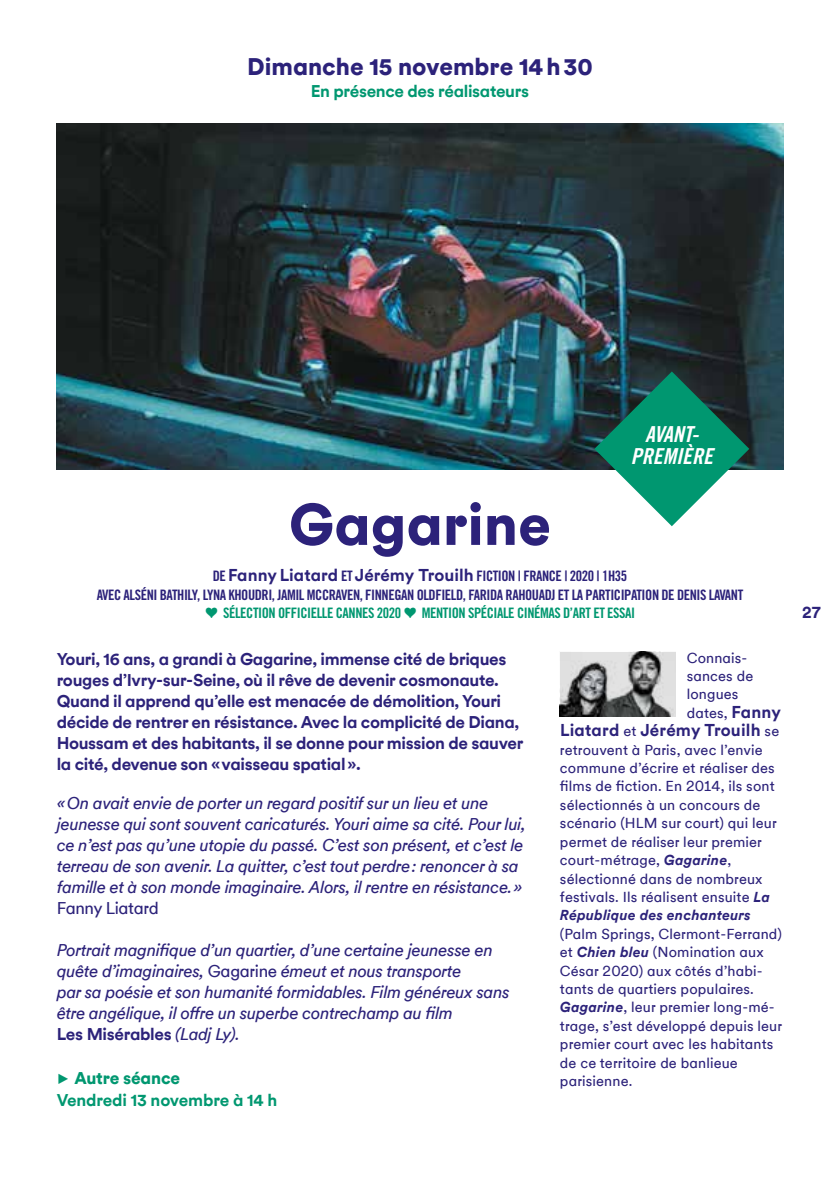
<style>
.page{position:relative;width:840px;height:1191px;background:#fff}
.page>*{position:absolute;margin:0;border:0;box-sizing:border-box;transform-origin:0 0}
.t1{font:900 58px "Circular XXTT";color:#2c227a}
.t2{font:900 24px "Circular XXTT";color:#2c227a}
.t3{font:22px/22px "Trade Gothic Bold Cond Twenty Obl";color:#fff;text-align:center}
.t4{font:italic 17px/21px "Circular XXTT";letter-spacing:-.02em;color:#2c227a}
.t5{font:700 17px/21px "Circular XXTT";letter-spacing:-.02em;color:#2c227a}
.t6{font:700 17px/22px "Circular XXTT";letter-spacing:-.02em;color:#009770}
.t7{font:700 17px "Circular Std";letter-spacing:.01em;color:#2c227a}
.t8{font:17px "Circular XXTT";letter-spacing:-.02em;color:#2c227a}
.t9{font:14.4px/18.4px "Circular XXTT";letter-spacing:.01em;color:#2c227a}
.t10{font:14.4px/18.4px "Trade Gothic Bold Cond Twenty";letter-spacing:-.03em;color:#2c227a;text-align:center}
.s1{font-family:"Circular Std";font-weight:700;font-size:17px}
.s2{font-family:"Cogito";font-weight:700;font-size:16px;color:#009770}
.s3{color:#009770}
.s4{font-style:normal}
.s5{font-weight:700;font-style:normal}
.s6{font-family:"Circular XXTT";font-weight:400;font-size:14.4px}
.s7{font-weight:700;font-style:italic}
.s8{font-family:"Cogito";font-size:16px}
.s9{font-weight:900}
</style>
<div class="page">
<img style="left:57px;top:123px;width:725px;height:346px">
<img style="left:559px;top:652px;width:116px;height:64px">
<svg style="left:594px;top:371px;width:154px;height:155px"></svg>
<h2 class="t2" style="left:247px;top:50px;width:347px">Dimanche 15 novembre 14h30</h2>
<p class="t6" style="left:310px;top:79px;width:220px">En présence des réalisateurs</p>
<h3 class="t3" style="left:630px;top:423px;width:83px">AVANT-<br>PREMIÈRE</h3>
<h1 class="t1" style="left:289px;top:484px;width:264px">Gagarine</h1>
<p class="t10" style="left:97px;top:567px;width:647px">DE <span class="s1">Fanny Liatard</span> ET <span class="s1">Jérémy Trouilh</span> FICTION | FRANCE | 2020 | 1H35<br>AVEC ALSÉNI BATHILY, LYNA KHOUDRI, JAMIL MCCRAVEN, FINNEGAN OLDFIELD, FARIDA RAHOUADJ ET LA PARTICIPATION DE DENIS LAVANT <span class="s2">♥</span> <span class="s3">SÉLECTION OFFICIELLE CANNES 2020</span> <span class="s2">♥</span> <span class="s3">MENTION SPÉCIALE CINÉMAS D’ART ET ESSAI</span></p>
<p class="t5" style="left:57px;top:647px;width:468px">Youri, 16 ans, a grandi à Gagarine, immense cité de briques rouges d’Ivry-sur-Seine, où il rêve de devenir cosmonaute.<br>Quand il apprend qu’elle est menacée de démolition, Youri décide de rentrer en résistance. Avec la complicité de Diana, Houssam et des habitants, il se donne pour mission de sauver la cité, devenue son «vaisseau spatial».</p>
<p class="t4" style="left:57px;top:792px;width:470px">«On avait envie de porter un regard positif sur un lieu et une jeunesse qui sont souvent caricaturés. Youri aime sa cité. Pour lui, ce n’est pas qu’une utopie du passé. C’est son présent, et c’est le terreau de son avenir. La quitter, c’est tout perdre: renoncer à sa famille et à son monde imaginaire. Alors, il rentre en résistance.»</p>
<p class="t8" style="left:57px;top:896px;width:103px">Fanny Liatard</p>
<p class="t4" style="left:57px;top:938px;width:454px">Portrait magnifique d’un quartier, d’une certaine jeunesse en quête d’imaginaires, <span class="s4">Gagarine</span> émeut et nous transporte<br>par sa poésie et son humanité formidables. Film généreux sans être angélique, il offre un superbe contrechamp au film<br><span class="s5">Les Misérables</span> (Ladj Ly).</p>
<p class="t9" style="left:686px;top:647px;width:96px">Connais&shy;sances de longues dates, <span class="s1">Fanny</span></p>
<p class="t7" style="left:559px;top:719px;width:221px">Liatard <span class="s6">et</span> Jérémy Trouilh <span class="s6">se</span></p>
<p class="t9" style="left:559px;top:739px;width:218px">retrouvent à Paris, avec l’envie commune d’écrire et réaliser des films de fiction. En 2014, ils sont sélectionnés à un concours de scénario (HLM sur court) qui leur permet de réaliser leur premier court-métrage, <span class="s7">Gagarine</span>, sélectionné dans de nombreux festivals. Ils réalisent ensuite <span class="s7">La<br>République des enchanteurs</span></p>
<p class="t9" style="left:559px;top:924px;width:224px">(Palm Springs, Clermont-Ferrand) et <span class="s7">Chien bleu</span> (Nomination aux<br>César 2020) aux côtés d’habi&shy;tants de quartiers populaires.<br><span class="s7">Gagarine</span>, leur premier long-mé&shy;trage, s’est développé depuis leur premier court avec les habitants de ce territoire de banlieue parisienne.</p>
<p class="t6" style="left:57px;top:1066px;width:222px"><span class="s8">▶</span> <span class="s9">Autre séance<br></span>Vendredi 13 novembre à 14 h</p>
<p class="t5" style="left:801px;top:601px;width:20px">27</p>
</div>
